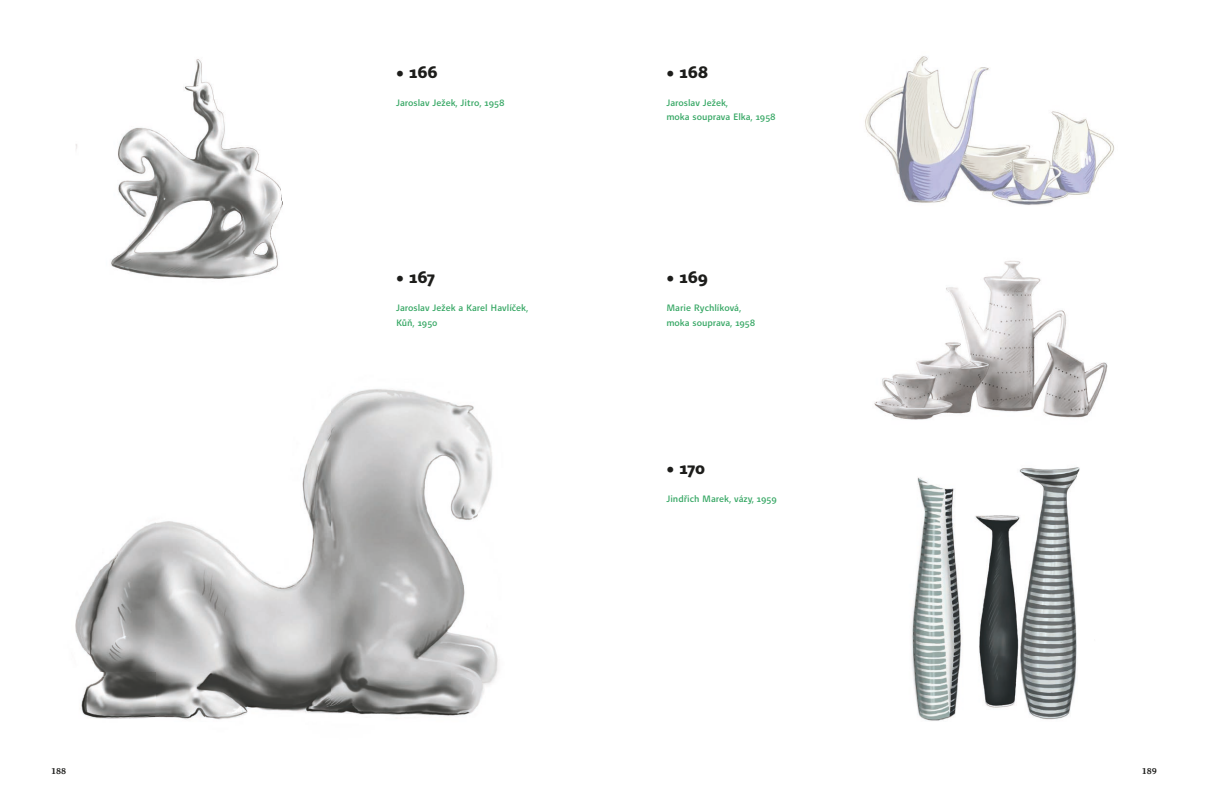
<style>
.page{position:relative;width:1208px;height:811px;background:#fff}
.page>*{position:absolute;margin:0;border:0;box-sizing:border-box;transform-origin:0 0}
.t1{font:800 20px "Quodlibet Sans";color:#1d1d1b}
.t2{font:600 11px/14px "Quodlibet Sans";color:#36a764}
.t3{font:700 10px "Quodlibet Serif";color:#1d1d1b}
</style>
<div class="page">
<img style="left:76px;top:59px;width:207px;height:220px">
<img style="left:75px;top:389px;width:424px;height:331px">
<img style="left:911px;top:467px;width:169px;height:254px">
<img style="left:865px;top:56px;width:249px;height:149px">
<img style="left:874px;top:260px;width:234px;height:160px">
<h1 class="t1" style="left:396px;top:60px;width:43px">• 166</h1>
<p class="t2" style="left:396px;top:95px;width:110px">Jaroslav Ježek, Jitro, 1958</p>
<h1 class="t1" style="left:396px;top:265px;width:40px">• 167</h1>
<p class="t2" style="left:396px;top:301px;width:134px">Jaroslav Ježek a Karel Havlíček,<br>Kůň, 1950</p>
<h1 class="t1" style="left:666px;top:60px;width:44px">• 168</h1>
<p class="t2" style="left:666px;top:95px;width:111px">Jaroslav Ježek,<br>moka souprava Elka, 1958</p>
<h1 class="t1" style="left:666px;top:265px;width:43px">• 169</h1>
<p class="t2" style="left:666px;top:301px;width:90px">Marie Rychlíková, moka souprava, 1958</p>
<h1 class="t1" style="left:666px;top:456px;width:40px">• 170</h1>
<p class="t2" style="left:666px;top:492px;width:112px">Jindřich Marek, vázy, 1959</p>
<p class="t3" style="left:51px;top:765px;width:17px">188</p>
<p class="t3" style="left:1141px;top:765px;width:17px">189</p>
</div>
